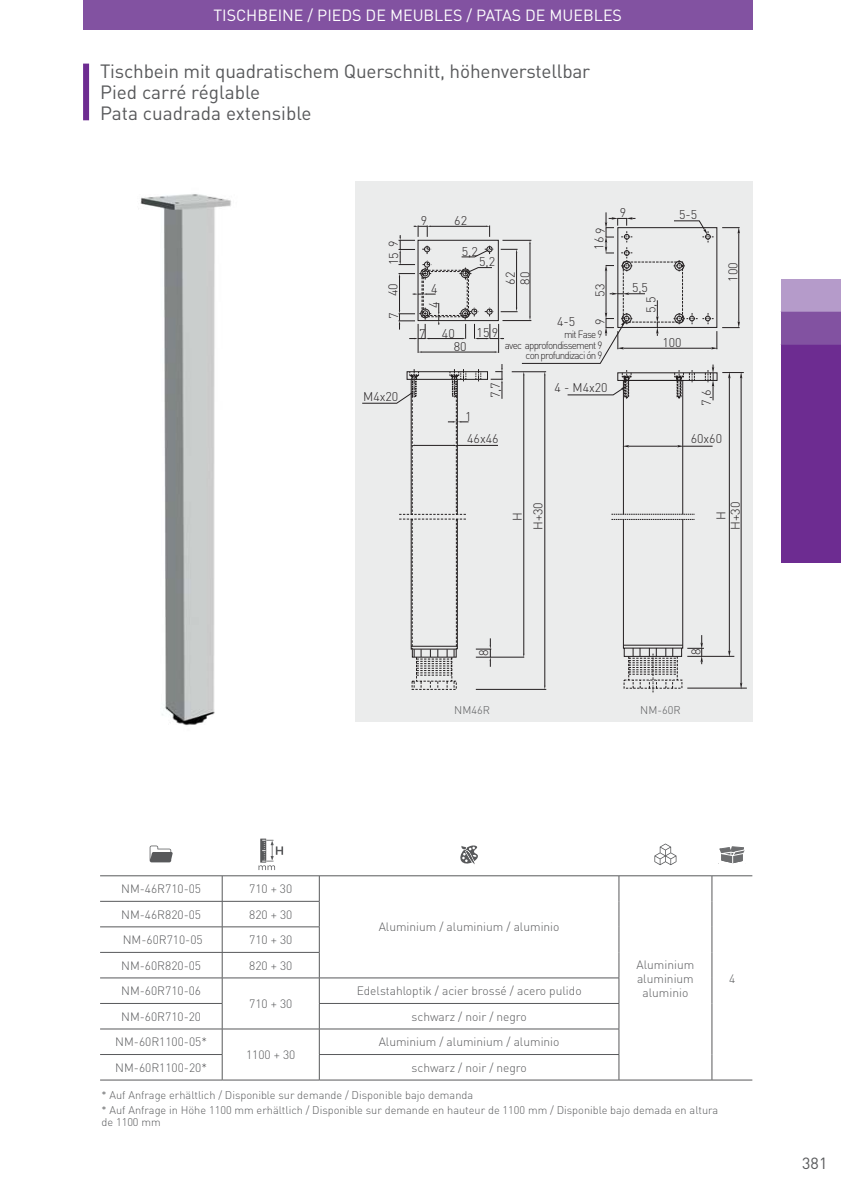
<style>
.page{position:relative;width:841px;height:1190px;background:#fff}
.page>*{position:absolute;margin:0;border:0;box-sizing:border-box;transform-origin:0 0}
.t1{font:19px/21px "DIN Pro";letter-spacing:-.01em;color:#58595b}
.t2{font:16px "DIN Pro";color:#fff}
.t3{font:16px "DIN Pro";color:#58595b}
.t4{font:300 12.6px/14.4px "DIN Pro";color:#231f20;text-align:center}
.t5{font:300 12px/14px "DIN Pro";color:#58595b;text-align:center}
.t6{font:300 11px/14.2px "DIN Pro";color:#58595b}
.t7{font:300 10.4px/10.4px "DIN Pro";letter-spacing:-.075em;color:#231f20;text-align:right;scale:.94 1}
</style>
<div class="page">
<div style="left:83px;top:0;width:669px;height:30px;background:#8252a1"></div>
<div style="left:83px;top:64px;width:6px;height:56px;background:#6d2c91"></div>
<div style="left:780px;top:344px;width:61px;height:218px;background:#6d2c91"></div>
<div style="left:780px;top:312px;width:61px;height:32px;background:#8252a1"></div>
<div style="left:780px;top:279px;width:61px;height:33px;background:#b59bca"></div>
<div style="left:355px;top:181px;width:397px;height:540px;background:#ebecec"></div>
<img style="left:140px;top:194px;width:91px;height:532px">
<hr style="left:100px;top:900px;width:219px;height:1px;background:#58595b">
<hr style="left:100px;top:926px;width:219px;height:1px;background:#58595b">
<hr style="left:100px;top:951px;width:219px;height:1px;background:#58595b">
<hr style="left:319px;top:977px;width:300px;height:1px;background:#58595b">
<hr style="left:319px;top:1002px;width:300px;height:1px;background:#58595b">
<hr style="left:319px;top:1028px;width:300px;height:1px;background:#58595b">
<hr style="left:319px;top:1053px;width:300px;height:1px;background:#58595b">
<hr style="left:319px;top:1079px;width:300px;height:1px;background:#58595b">
<hr style="left:100px;top:977px;width:122px;height:1px;background:#58595b">
<hr style="left:100px;top:1002px;width:122px;height:1px;background:#58595b">
<hr style="left:100px;top:1028px;width:122px;height:1px;background:#58595b">
<hr style="left:100px;top:1053px;width:122px;height:1px;background:#58595b">
<hr style="left:100px;top:1079px;width:122px;height:1px;background:#58595b">
<hr style="left:100px;top:875px;width:519px;height:1px;background:#58595b">
<hr style="left:222px;top:1079px;width:97px;height:1px;background:#58595b">
<hr style="left:619px;top:875px;width:93px;height:1px;background:#58595b">
<svg style="left:618px;top:875px;width:1px;height:204px"></svg>
<hr style="left:619px;top:1079px;width:93px;height:1px;background:#58595b">
<hr style="left:222px;top:977px;width:97px;height:1px;background:#58595b">
<svg style="left:222px;top:875px;width:1px;height:204px"></svg>
<svg style="left:319px;top:875px;width:1px;height:204px"></svg>
<hr style="left:222px;top:1028px;width:97px;height:1px;background:#58595b">
<hr style="left:712px;top:875px;width:40px;height:1px;background:#58595b">
<svg style="left:711px;top:875px;width:1px;height:204px"></svg>
<hr style="left:712px;top:1079px;width:40px;height:1px;background:#58595b">
<svg style="left:150px;top:845px;width:23px;height:17px"></svg>
<svg style="left:258px;top:838px;width:25px;height:31px"></svg>
<svg style="left:460px;top:845px;width:18px;height:19px"></svg>
<svg style="left:654px;top:843px;width:22px;height:21px"></svg>
<svg style="left:719px;top:846px;width:26px;height:17px"></svg>
<hr style="left:687px;top:687px;width:60px;height:1px;background:#231f20">
<svg style="left:362px;top:212px;width:381px;height:480px"></svg>
<h2 class="t2" style="left:213px;top:9px;width:410px">TISCHBEINE / PIEDS DE MEUBLES / PATAS DE MUEBLES</h2>
<h1 class="t1" style="left:100px;top:63px;width:491px">Tischbein mit quadratischem Querschnitt, höhenverstellbar<br>Pied carré réglable<br>Pata cuadrada extensible</h1>
<p class="t4" style="left:421px;top:214px;width:8px">9</p>
<p class="t4" style="left:454px;top:214px;width:14px">62</p>
<p class="t4" style="left:388px;top:265px;width:26px;rotate:-90deg">15 9</p>
<p class="t4" style="left:387px;top:296px;width:14px;rotate:-90deg">40</p>
<p class="t4" style="left:431px;top:282px;width:8px">4</p>
<p class="t4" style="left:428px;top:308px;width:8px;rotate:-90deg">4</p>
<p class="t4" style="left:388px;top:319px;width:8px;rotate:-90deg">7</p>
<p class="t4" style="left:419px;top:328px;width:8px">7</p>
<p class="t4" style="left:454px;top:328px;width:14px;line-height:13.6px;text-align:left;text-indent:-12px">40<br>80</p>
<p class="t4" style="left:476px;top:327px;width:23px">159</p>
<p class="t4" style="left:462px;top:245px;width:18px">5,2</p>
<p class="t4" style="left:479px;top:256px;width:18px">5,2</p>
<p class="t4" style="left:504px;top:284px;width:14px;text-align:left;rotate:-90deg">62<br>80</p>
<p class="t4" style="left:557px;top:316px;width:20px">4-5</p>
<p class="t4" style="left:595px;top:234px;width:8px;rotate:-90deg">9</p>
<p class="t4" style="left:593px;top:250px;width:14px;rotate:-90deg">16</p>
<p class="t4" style="left:594px;top:297px;width:14px;rotate:-90deg">53</p>
<p class="t4" style="left:594px;top:324px;width:8px;rotate:-90deg">9</p>
<p class="t7" style="left:505px;top:330px;width:105px">mit Fase 9<br>avec approfondissement 9 con profundizaci ón 9</p>
<p class="t4" style="left:363px;top:391px;width:37px">M4x20</p>
<p class="t4" style="left:465px;top:410px;width:8px">1</p>
<p class="t4" style="left:490px;top:398px;width:18px;rotate:-90deg">7,7</p>
<p class="t4" style="left:467px;top:433px;width:33px">46x46</p>
<p class="t4" style="left:554px;top:382px;width:55px">4 - M4x20</p>
<p class="t4" style="left:619px;top:207px;width:8px">9</p>
<p class="t4" style="left:679px;top:209px;width:20px">5-5</p>
<p class="t4" style="left:632px;top:282px;width:17px">5,5</p>
<p class="t4" style="left:645px;top:313px;width:18px;rotate:-90deg">5,5</p>
<p class="t4" style="left:662px;top:337px;width:21px">100</p>
<p class="t4" style="left:727px;top:281px;width:21px;rotate:-90deg">100</p>
<p class="t4" style="left:700px;top:406px;width:18px;rotate:-90deg">7,6</p>
<p class="t4" style="left:690px;top:433px;width:33px">60x60</p>
<p class="t4" style="left:508px;top:530px;width:30px;line-height:20.8px;rotate:-90deg">H<br>H+30</p>
<p class="t4" style="left:715px;top:530px;width:30px;rotate:-90deg">H<br>H+30</p>
<p class="t4" style="left:478px;top:655px;width:8px;rotate:-90deg">8</p>
<p class="t4" style="left:690px;top:654px;width:8px;rotate:-90deg">8</p>
<p class="t6" style="left:454px;top:704px;width:37px">NM46R</p>
<p class="t6" style="left:640px;top:704px;width:42px">NM-60R</p>
<p class="t5" style="left:121px;top:883px;width:81px">NM-46R710-05</p>
<p class="t5" style="left:249px;top:883px;width:45px">710 + 30</p>
<p class="t5" style="left:121px;top:908px;width:81px">NM-46R820-05</p>
<p class="t5" style="left:249px;top:908px;width:45px">820 + 30</p>
<p class="t5" style="left:123px;top:934px;width:81px">NM-60R710-05</p>
<p class="t5" style="left:249px;top:934px;width:45px">710 + 30</p>
<p class="t5" style="left:121px;top:959px;width:81px">NM-60R820-05</p>
<p class="t5" style="left:249px;top:959px;width:45px">820 + 30</p>
<p class="t5" style="left:121px;top:985px;width:81px">NM-60R710-06</p>
<p class="t5" style="left:249px;top:998px;width:45px">710 + 30</p>
<p class="t5" style="left:379px;top:921px;width:182px">Aluminium / aluminium / aluminio</p>
<p class="t5" style="left:357px;top:985px;width:226px">Edelstahloptik / acier brossé / acero pulido</p>
<p class="t5" style="left:121px;top:1010px;width:81px">NM-60R710-20</p>
<p class="t5" style="left:411px;top:1010px;width:117px">schwarz / noir / negro</p>
<p class="t5" style="left:115px;top:1036px;width:93px">NM-60R1100-05*</p>
<p class="t5" style="left:246px;top:1049px;width:51px">1100 + 30</p>
<p class="t5" style="left:379px;top:1036px;width:182px">Aluminium / aluminium / aluminio</p>
<p class="t5" style="left:636px;top:958px;width:59px">Aluminium aluminium aluminio</p>
<p class="t5" style="left:115px;top:1061px;width:93px">NM-60R1100-20*</p>
<p class="t5" style="left:411px;top:1061px;width:117px">schwarz / noir / negro</p>
<p class="t6" style="left:101px;top:1089px;width:618px">* Auf Anfrage erhältlich / Disponible sur demande / Disponible bajo demanda<br>* Auf Anfrage in Höhe 1100 mm erhältlich / Disponible sur demande en hauteur de 1100 mm / Disponible bajo demada en altura</p>
<p class="t6" style="left:101px;top:1115px;width:61px">de 1100 mm</p>
<p class="t5" style="left:729px;top:972px;width:8px">4</p>
<h2 class="t3" style="left:802px;top:1156px;width:27px">381</h2>
</div>
